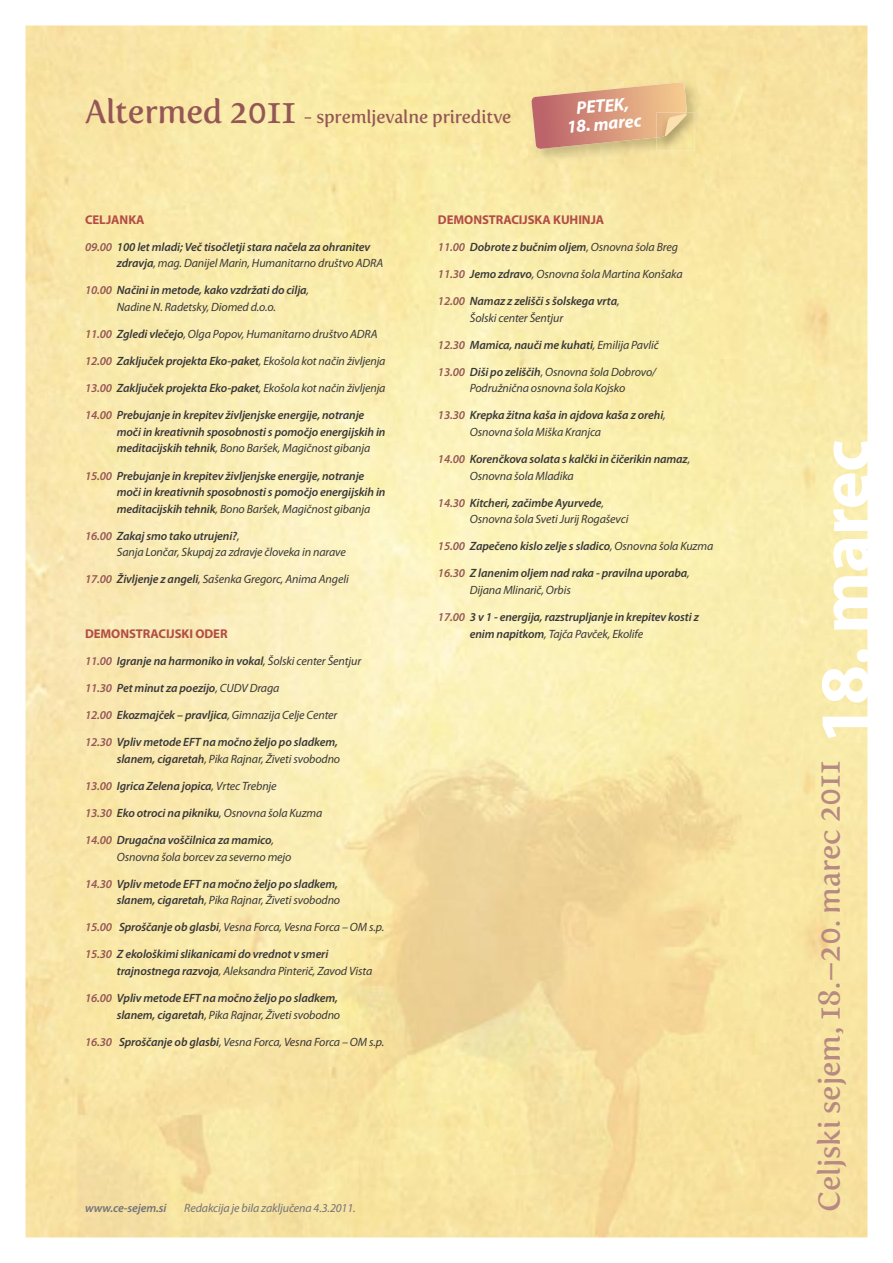
<style>
.page{position:relative;width:893px;height:1263px;background:#fff}
.page>*{position:absolute;margin:0;border:0;box-sizing:border-box;transform-origin:0 0}
.t1{font:700 72px "Myriad Pro";letter-spacing:-.01em;color:#fff}
.t2{font:30.15px "Fertigo Pro";letter-spacing:-.005em;color:#b68982}
.t3{font:18px "Fertigo Pro";letter-spacing:-.01em;color:#955756}
.t4{font:italic 700 18px "Myriad Pro";color:#fff}
.t5{font:700 12.75px "Myriad Pro";letter-spacing:-.005em;color:#b24d45}
.t6{font:italic 600 12px/16.5px "Myriad Pro";letter-spacing:-.01em;color:#3a3838}
.t7{font:italic 12px/16.5px "Myriad Pro";letter-spacing:-.01em;color:#3a3838}
.t8{font:italic 12px "Myriad Pro";letter-spacing:-.01em;color:#737477}
.t9{font:italic 600 12px "Myriad Pro";letter-spacing:-.01em;color:#737477}
.s1{font-size:33px}
.s2{color:#955756}
.s3{font-weight:400}
.s4{font-weight:600;color:#955756}
.s5{font-weight:600}
</style>
<div class="page">
<img style="left:657px;top:113px;width:38px;height:38px">
<svg style="left:531px;top:82px;width:157px;height:67px;background:#dba582"></svg>
<h3 class="t3" style="left:85px;top:107px;width:428px"><span class="s1">Altermed 2011</span> - spremljevalne prireditve</h3>
<h3 class="t4" style="left:575px;top:98px;width:54px;rotate:-5deg">PETEK,</h3>
<h3 class="t4" style="left:566px;top:117px;width:76px;rotate:-5deg">18. marec</h3>
<p class="t5" style="left:85px;top:212px;width:61px">CELJANKA</p>
<p class="t6" style="left:117px;top:239px;width:268px;text-indent:-32px"><span class="s2">09.00</span> 100 let mladi; Več tisočletji stara načela za ohranitev zdravja<span class="s3">, mag. Danijel Marin, Humanitarno društvo ADRA</span></p>
<p class="t6" style="left:85px;top:282px;width:226px;text-align:center"><span class="s2">10.00</span> Načini in metode, kako vzdržati do cilja<span class="s3">,<br>Nadine N. Radetsky, Diomed d.o.o.</span></p>
<p class="t7" style="left:85px;top:326px;width:294px"><span class="s4">11.00</span> <span class="s5">Zgledi vlečejo</span>, Olga Popov, Humanitarno društvo ADRA</p>
<p class="t6" style="left:85px;top:353px;width:302px"><span class="s2">12.00</span> Zaključek projekta Eko-paket<span class="s3">, Ekošola kot način življenja</span></p>
<p class="t6" style="left:85px;top:380px;width:302px"><span class="s2">13.00</span> Zaključek projekta Eko-paket<span class="s3">, Ekošola kot način življenja</span></p>
<p class="t6" style="left:117px;top:407px;width:270px;text-indent:-32px"><span class="s2">14.00</span> Prebujanje in krepitev življenjske energije, notranje moči in kreativnih sposobnosti s pomočjo energijskih in meditacijskih tehnik<span class="s3">, Bono Baršek, Magičnost gibanja</span></p>
<p class="t6" style="left:117px;top:467px;width:270px;text-indent:-32px"><span class="s2">15.00</span> Prebujanje in krepitev življenjske energije, notranje moči in kreativnih sposobnosti s pomočjo energijskih in meditacijskih tehnik<span class="s3">, Bono Baršek, Magičnost gibanja</span></p>
<p class="t7" style="left:117px;top:528px;width:231px;text-indent:-32px"><span class="s4">16.00</span> <span class="s5">Zakaj smo tako utrujeni?</span>,<br>Sanja Lončar, Skupaj za zdravje človeka in narave</p>
<p class="t7" style="left:85px;top:571px;width:265px"><span class="s4">17.00</span> <span class="s5">Življenje z angeli</span>, Sašenka Gregorc, Anima Angeli</p>
<p class="t5" style="left:85px;top:626px;width:144px">DEMONSTRACIJSKI ODER</p>
<p class="t6" style="left:85px;top:653px;width:278px"><span class="s2">11.00</span> Igranje na harmoniko in vokal<span class="s3">, Šolski center Šentjur</span></p>
<p class="t6" style="left:85px;top:680px;width:196px"><span class="s2">11.30</span> Pet minut za poezijo<span class="s3">, CUDV Draga</span></p>
<p class="t7" style="left:85px;top:707px;width:254px"><span class="s4">12.00</span> <span class="s5">Ekozmajček – pravljica</span>, Gimnazija Celje Center</p>
<p class="t6" style="left:85px;top:734px;width:257px;text-align:right"><span class="s2">12.30</span> Vpliv metode EFT na močno željo po sladkem, slanem, cigaretah<span class="s3">, Pika Rajnar, Živeti svobodno</span></p>
<p class="t6" style="left:85px;top:778px;width:193px"><span class="s2">13.00</span> Igrica Zelena jopica<span class="s3">, Vrtec Trebnje</span></p>
<p class="t6" style="left:85px;top:805px;width:239px"><span class="s2">13.30</span> Eko otroci na pikniku<span class="s3">, Osnovna šola Kuzma</span></p>
<p class="t7" style="left:117px;top:832px;width:176px;text-indent:-32px"><span class="s4">14.00</span> <span class="s5">Drugačna voščilnica za mamico</span>,<br>Osnovna šola borcev za severno mejo</p>
<p class="t6" style="left:85px;top:876px;width:257px;text-align:right"><span class="s2">14.30</span> Vpliv metode EFT na močno željo po sladkem, slanem, cigaretah<span class="s3">, Pika Rajnar, Živeti svobodno</span></p>
<p class="t7" style="left:85px;top:919px;width:301px"><span class="s4">15.00</span> <span class="s5">Sproščanje ob glasbi</span>, Vesna Forca, Vesna Forca – OM s.p.</p>
<p class="t6" style="left:117px;top:946px;width:257px;text-indent:-32px"><span class="s2">15.30</span> Z ekološkimi slikanicami do vrednot v smeri trajnostnega razvoja<span class="s3">, Aleksandra Pinterič, Zavod Vista</span></p>
<p class="t6" style="left:85px;top:990px;width:257px;text-align:right"><span class="s2">16.00</span> Vpliv metode EFT na močno željo po sladkem, slanem, cigaretah<span class="s3">, Pika Rajnar, Živeti svobodno</span></p>
<p class="t7" style="left:85px;top:1034px;width:301px"><span class="s4">16.30</span> <span class="s5">Sproščanje ob glasbi</span>, Vesna Forca, Vesna Forca – OM s.p.</p>
<p class="t5" style="left:438px;top:212px;width:168px">DEMONSTRACIJSKA KUHINJA</p>
<p class="t6" style="left:438px;top:239px;width:242px"><span class="s2">11.00</span> Dobrote z bučnim oljem<span class="s3">, Osnovna šola Breg</span></p>
<p class="t7" style="left:438px;top:266px;width:246px"><span class="s4">11.30</span> <span class="s5">Jemo zdravo</span>, Osnovna šola Martina Konšaka</p>
<p class="t6" style="left:470px;top:293px;width:151px;text-indent:-32px"><span class="s2">12.00</span> Namaz z zelišči s šolskega vrta<span class="s3">,<br>Šolski center Šentjur</span></p>
<p class="t6" style="left:438px;top:337px;width:222px"><span class="s2">12.30</span> Mamica, nauči me kuhati<span class="s3">, Emilija Pavlič</span></p>
<p class="t7" style="left:438px;top:364px;width:220px;text-align:center"><span class="s4">13.00</span> <span class="s5">Diši po zeliščih</span>, Osnovna šola Dobrovo/<br>Podružnična osnovna šola Kojsko</p>
<p class="t6" style="left:470px;top:407px;width:197px;text-indent:-32px"><span class="s2">13.30</span> Krepka žitna kaša in ajdova kaša z orehi<span class="s3">,<br>Osnovna šola Miška Kranjca</span></p>
<p class="t6" style="left:470px;top:451px;width:222px;text-indent:-32px"><span class="s2">14.00</span> Korenčkova solata s kalčki in čičerikin namaz<span class="s3">,<br>Osnovna šola Mladika</span></p>
<p class="t7" style="left:470px;top:495px;width:160px;text-indent:-32px"><span class="s4">14.30</span> <span class="s5">Kitcheri, začimbe Ayurvede</span>,<br>Osnovna šola Sveti Jurij Rogaševci</p>
<p class="t6" style="left:438px;top:538px;width:277px"><span class="s2">15.00</span> Zapečeno kislo zelje s sladico<span class="s3">, Osnovna šola Kuzma</span></p>
<p class="t6" style="left:470px;top:565px;width:221px;text-indent:-32px"><span class="s2">16.30</span> Z lanenim oljem nad raka - pravilna uporaba<span class="s3">,<br>Dijana Mlinarič, Orbis</span></p>
<p class="t6" style="left:470px;top:609px;width:231px;text-indent:-32px"><span class="s2">17.00</span> 3 v 1 - energija, razstrupljanje in krepitev kosti z enim napitkom<span class="s3">, Tajča Pavček, Ekolife</span></p>
<p class="t9" style="left:85px;top:1201px;width:83px">www.ce-sejem.si</p>
<p class="t8" style="left:184px;top:1201px;width:173px">Redakcija je bila zaključena 4.3.2011.</p>
<h1 class="t1" style="left:805px;top:744px;width:306px;rotate:-90deg">18. marec</h1>
<h2 class="t2" style="left:812px;top:1212px;width:453px;rotate:-90deg">Celjski sejem, 18.–20. marec 2011</h2>
</div>
